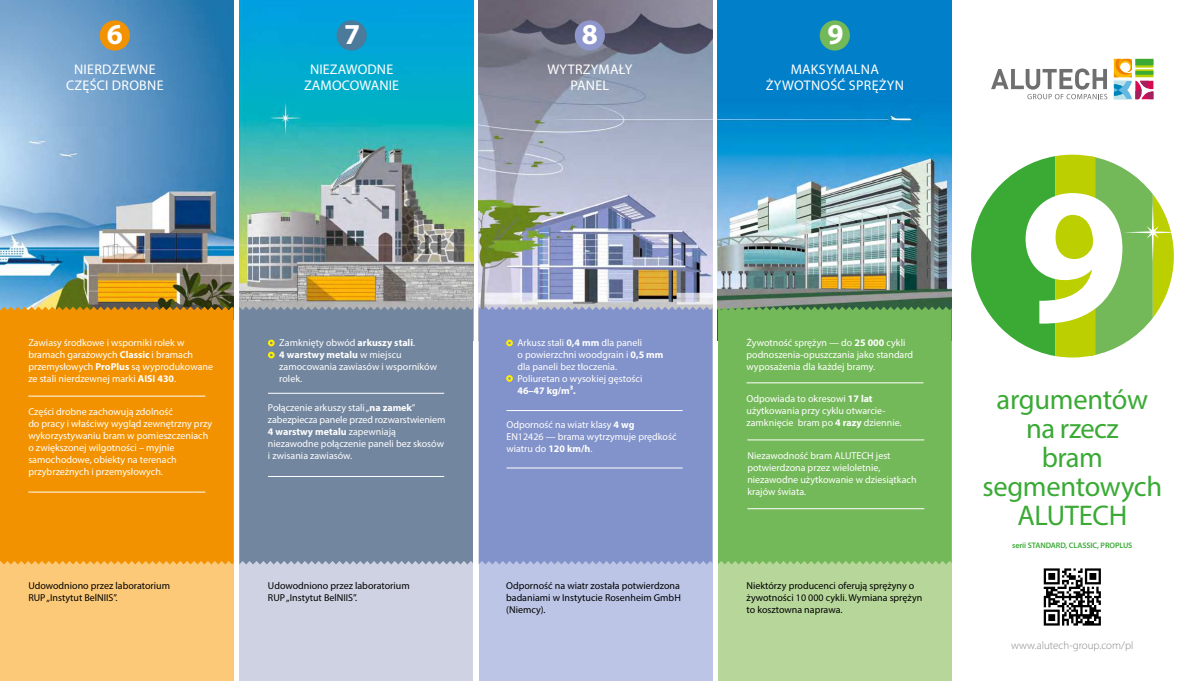
<style>
.page{position:relative;width:1191px;height:681px;background:#fff}
.page>*{position:absolute;margin:0;border:0;box-sizing:border-box;transform-origin:0 0}
.t1{font:700 29px "Myriad Pro";color:#fff}
.t2{font:28.5px/29px "Myriad Pro";letter-spacing:-.01em;color:#3aaa35;text-align:center}
.t3{font:14px/16px "Myriad Pro";letter-spacing:.02em;color:#fff;text-align:center}
.t4{font:300 11px "Myriad Pro";color:#878786}
.t5{font:10px/12px "Myriad Pro";color:#fff}
.t6{font:10px/12px "Myriad Pro";color:#000}
.t7{font:700 10px "Myriad Pro";color:#fff}
.t8{font:600 8px "Myriad Pro";letter-spacing:-.01em;color:#3aaa35}
.s1{font-weight:700}
</style>
<div class="page">
<div style="left:718px;top:0;width:233px;height:680px;background:#b7d79a"></div>
<img style="left:718px;top:0;width:233px;height:306px">
<div style="left:718px;top:306px;width:233px;height:258px;background:#74b959"></div>
<div style="left:478px;top:0;width:234px;height:680px;background:#bcc5e6"></div>
<img style="left:478px;top:0;width:234px;height:306px">
<div style="left:478px;top:306px;width:234px;height:258px;background:#8292ca"></div>
<div style="left:0;top:0;width:234px;height:680px;background:#fcc978"></div>
<img style="left:0;top:0;width:234px;height:306px">
<div style="left:0;top:306px;width:234px;height:258px;background:#f39200"></div>
<div style="left:239px;top:0;width:234px;height:680px;background:#ced2e2"></div>
<img style="left:239px;top:0;width:234px;height:306px">
<div style="left:239px;top:306px;width:234px;height:258px;background:#73869f"></div>
<div style="left:100px;top:20px;width:30px;height:31px;background:#f39200;border-radius:50%"></div>
<div style="left:819px;top:20px;width:31px;height:31px;background:#74b959;border-radius:50%"></div>
<div style="left:575px;top:20px;width:30px;height:31px;background:#8f96cb;border-radius:50%"></div>
<div style="left:336px;top:20px;width:31px;height:31px;background:#4b7a9b;border-radius:50%"></div>
<svg style="left:971px;top:154px;width:203px;height:203px"></svg>
<svg style="left:991px;top:68px;width:116px;height:31px"></svg>
<svg style="left:1113px;top:59px;width:40px;height:40px"></svg>
<svg style="left:1043px;top:568px;width:57px;height:57px"></svg>
<hr style="left:28px;top:395px;width:177px;height:1px;background:#fff">
<hr style="left:28px;top:491px;width:177px;height:1px;background:#fff">
<hr style="left:268px;top:393px;width:176px;height:1px;background:#fff">
<hr style="left:506px;top:410px;width:176px;height:1px;background:#fff">
<hr style="left:268px;top:476px;width:176px;height:1px;background:#fff">
<hr style="left:746px;top:382px;width:177px;height:1px;background:#fff">
<hr style="left:747px;top:439px;width:177px;height:1px;background:#fff">
<div style="left:268px;top:339px;width:7px;height:7px;border:2px solid #fe0;border-radius:50%"></div>
<div style="left:268px;top:351px;width:7px;height:7px;border:2px solid #fe0;border-radius:50%"></div>
<div style="left:506px;top:339px;width:7px;height:7px;border:2px solid #fe0;border-radius:50%"></div>
<div style="left:506px;top:375px;width:7px;height:6px;border:2px solid #fe0;border-radius:50%"></div>
<hr style="left:506px;top:467px;width:176px;height:1px;background:#fff">
<hr style="left:747px;top:508px;width:177px;height:1px;background:#fff">
<h1 class="t1" style="left:107px;top:20px;width:18px">6</h1>
<h1 class="t1" style="left:344px;top:20px;width:18px">7</h1>
<h1 class="t1" style="left:582px;top:20px;width:18px">8</h1>
<h1 class="t1" style="left:827px;top:20px;width:18px">9</h1>
<h3 class="t3" style="left:66px;top:62px;width:99px">NIERDZEWNE<br>CZĘŚCI DROBNE</h3>
<h3 class="t3" style="left:304px;top:62px;width:97px">NIEZAWODNE<br>ZAMOCOWANIE</h3>
<h3 class="t3" style="left:547px;top:62px;width:86px">WYTRZYMAŁY<br>PANEL</h3>
<h3 class="t3" style="left:765px;top:62px;width:140px">MAKSYMALNA<br>ŻYWOTNOŚĆ SPRĘŻYN</h3>
<p class="t5" style="left:28px;top:337px;width:186px">Zawiasy środkowe i wsporniki rolek w bramach garażowych <span class="s1">Classic</span> i bramach przemysłowych <span class="s1">ProPlus</span> są wyprodukowane ze stali nierdzewnej marki <span class="s1">AISI 430</span>.</p>
<p class="t5" style="left:28px;top:405px;width:185px">Сzęści drobne zachowują zdolność<br>do pracy i właściwy wygląd zewnętrzny przy wykorzystywaniu bram w pomieszczeniach o zwiększonej wilgotności – myjnie samochodowe, obiekty na terenach przybrzeżnych i przemysłowych.</p>
<p class="t5" style="left:279px;top:337px;width:159px">Zamknięty obwód <span class="s1">arkuszy stali</span>.<br><span class="s1">4 warstwy metalu</span> w miejscu zamocowania zawiasów i wsporników rolek.</p>
<p class="t5" style="left:268px;top:402px;width:179px">Połączenie arkuszy stali „<span class="s1">na zamek</span>” zabezpiecza panele przed rozwarstwieniem <span class="s1">4 warstwy metalu</span> zapewniają niezawodne połączenie paneli bez skosów i zwisania zawiasów.</p>
<p class="t5" style="left:517px;top:337px;width:147px">Arkusz stali <span class="s1">0,4 mm</span> dla paneli<br>o powierzchni woodgrain i <span class="s1">0,5 mm </span>dla paneli bez tłoczenia.<br>Poliuretan o wysokiej gęstości</p>
<p class="t7" style="left:517px;top:386px;width:60px">46–47 kg/m³.</p>
<p class="t5" style="left:506px;top:419px;width:172px">Odporność na wiatr klasy <span class="s1">4 wg<br></span>EN12426 — brama wytrzymuje prędkość wiatru do <span class="s1">120 km/h</span>.</p>
<p class="t5" style="left:746px;top:337px;width:168px">Żywotność sprężyn — do <span class="s1">25 000</span> cykli podnoszenia-opuszczania jako standard wyposażenia dla każdej bramy.</p>
<p class="t5" style="left:746px;top:393px;width:157px">Odpowiada to okresowi <span class="s1">17 lat </span>użytkowania przy cyklu otwarcie&shy;zamknięcie bram po <span class="s1">4 razy</span> dziennie.</p>
<p class="t5" style="left:747px;top:450px;width:171px">Niezawodność bram ALUTECH jest potwierdzona przez wieloletnie, niezawodne użytkowanie w dziesiątkach krajów świata.</p>
<p class="t6" style="left:28px;top:580px;width:143px">Udowodniono przez laboratorium<br>RUP „Instytut BelNIIS”.</p>
<p class="t6" style="left:268px;top:580px;width:143px">Udowodniono przez laboratorium<br>RUP „Instytut BelNIIS”.</p>
<p class="t6" style="left:506px;top:580px;width:176px;text-align:justify">Odporność na wiatr została potwierdzona badaniami w Instytucie Rosenheim GmbH (Niemcy).</p>
<p class="t6" style="left:746px;top:580px;width:177px">Niektórzy producenci oferują sprężyny o żywotności 10 000 cykli. Wymiana sprężyn to kosztowna naprawa.</p>
<h2 class="t2" style="left:982px;top:385px;width:181px">argumentów na rzecz<br>bram segmentowych<br>ALUTECH</h2>
<p class="t8" style="left:1012px;top:542px;width:122px">serii STANDARD, CLASSIC, PROPLUS</p>
<p class="t4" style="left:1011px;top:641px;width:124px">www.alutech-group.com/pl</p>
</div>
